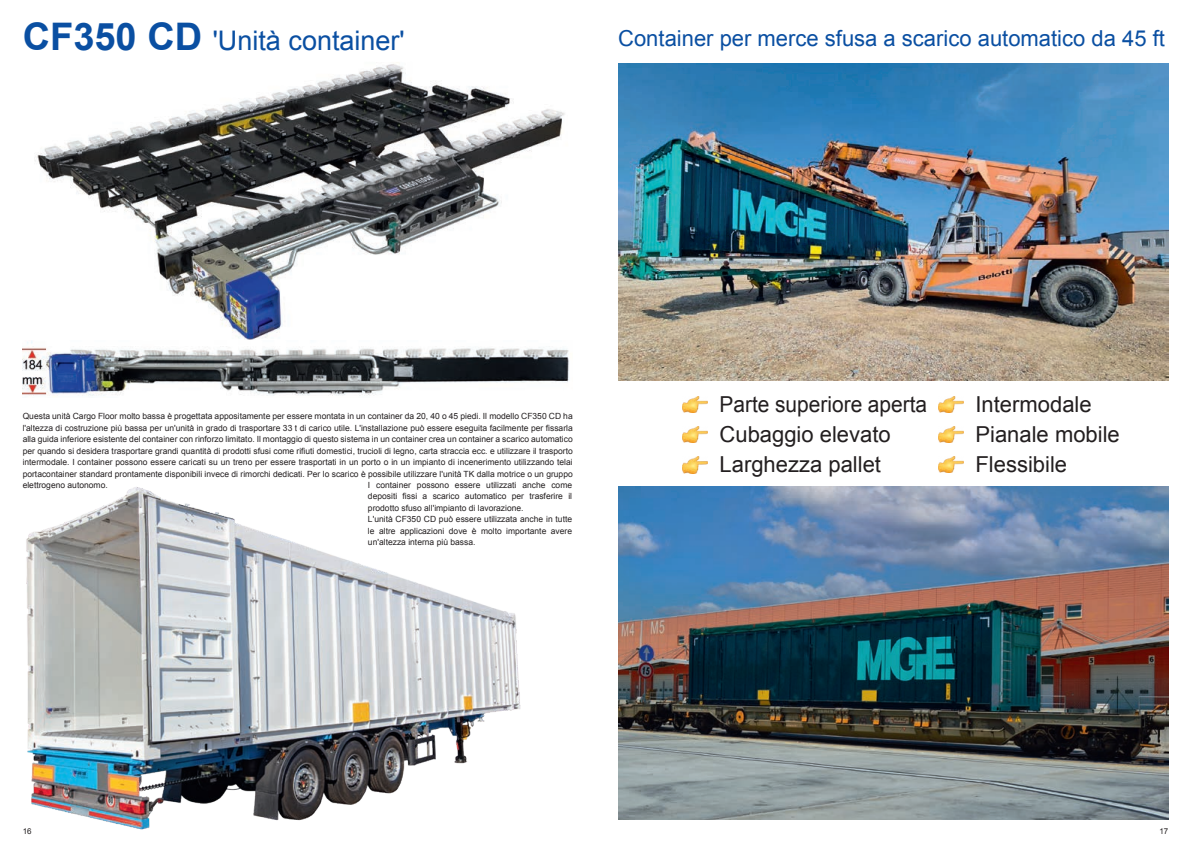
<style>
.page{position:relative;width:1191px;height:842px;background:#fff}
.page>*{position:absolute;margin:0;border:0;box-sizing:border-box;transform-origin:0 0}
.t1{font:27px "Arial";color:#0a4fa2}
.t2{font:22px/30px "Arial";color:#231f20;scale:.95 1}
.t3{font:22px "Arial";color:#0a4fa2}
.t4{font:22px/30px "Arial";color:#231f20}
.t5{font:8.5px/11.5px "Arial";color:#231f20;text-align:justify}
.t6{font:8px "Arial";color:#231f20}
.s1{font-weight:700;font-size:38px}
</style>
<div class="page">
<img style="left:618px;top:63px;width:550px;height:318px">
<img style="left:618px;top:487px;width:550px;height:332px">
<img style="left:35px;top:62px;width:530px;height:277px">
<img style="left:23px;top:341px;width:546px;height:56px">
<img style="left:26px;top:487px;width:495px;height:343px">
<img style="left:682px;top:426px;width:25px;height:16px">
<img style="left:683px;top:396px;width:25px;height:16px">
<img style="left:682px;top:457px;width:25px;height:16px">
<img style="left:938px;top:426px;width:25px;height:16px">
<img style="left:938px;top:396px;width:25px;height:16px">
<img style="left:938px;top:457px;width:25px;height:16px">
<h1 class="t1" style="left:23px;top:23px;width:383px"><span class="s1">CF350 CD</span> 'Unità container'</h1>
<h2 class="t3" style="left:618px;top:23px;width:548px">Container per merce sfusa a scarico automatico da 45 ft</h2>
<p class="t5" style="left:23px;top:411px;width:551px">Questa unità Cargo Floor molto bassa è progettata appositamente per essere montata in un container da 20, 40 o 45 piedi. Il modello CF350 CD ha l'altezza di costruzione più bassa per un'unità in grado di trasportare 33 t di carico utile. L'installazione può essere eseguita facilmente per fissarla alla guida inferiore esistente del container con rinforzo limitato. Il montaggio di questo sistema in un container crea un container a scarico automatico per quando si desidera trasportare grandi quantità di prodotti sfusi come rifiuti domestici, trucioli di legno, carta straccia ecc. e utilizzare il trasporto intermodale. I container possono essere caricati su un treno per essere trasportati in un porto o in un impianto di incenerimento utilizzando telai portacontainer standard prontamente disponibili invece di rimorchi dedicati. Per lo scarico è possibile utilizzare l'unità TK dalla motrice o un gruppo elettrogeno autonomo.</p>
<p class="t5" style="left:368px;top:479px;width:206px;text-align:left">I container possono essere utilizzati anche come depositi fissi a scarico automatico per trasferire il prodotto sfuso all'impianto di lavorazione.<br>L'unità CF350 CD può essere utilizzata anche in tutte le altre applicazioni dove è molto importante avere un'altezza interna più bassa.</p>
<h2 class="t2" style="left:719px;top:389px;width:220px">Parte superiore aperta<br>Cubaggio elevato<br>Larghezza pallet</h2>
<h2 class="t4" style="left:975px;top:389px;width:146px">Intermodale<br>Pianale mobile<br>Flessibile</h2>
<p class="t6" style="left:23px;top:825px;width:10px">16</p>
<p class="t6" style="left:1159px;top:825px;width:10px">17</p>
</div>
